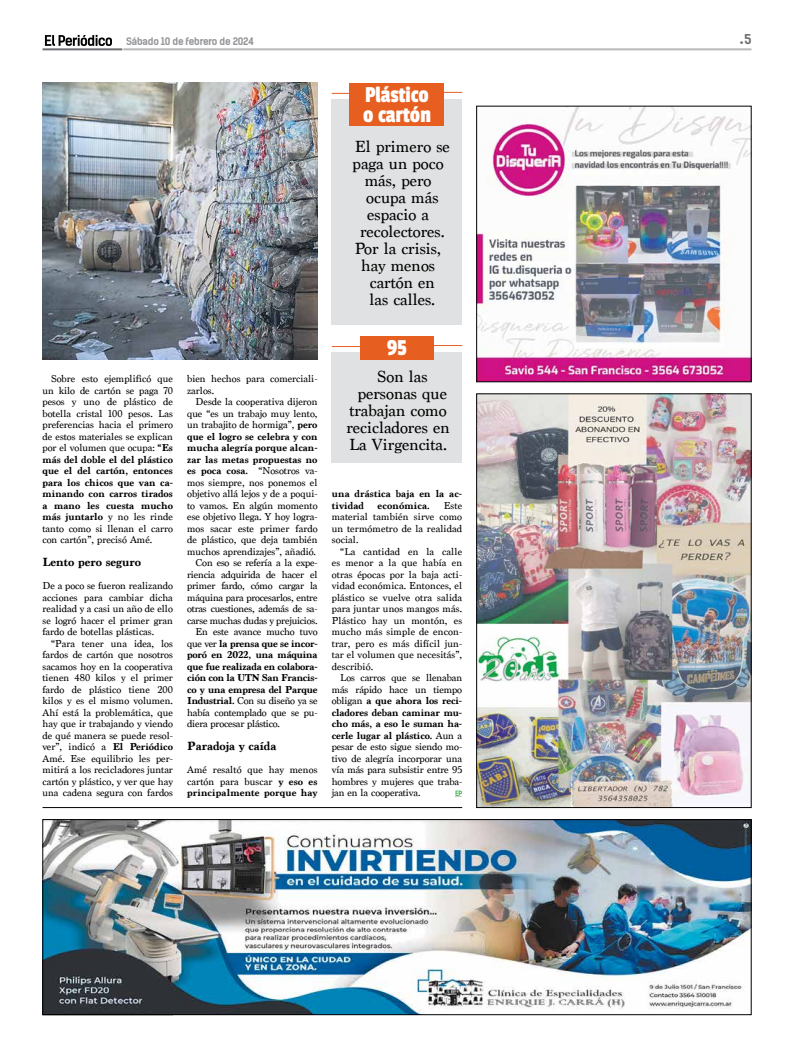
<style>
.page{position:relative;width:794px;height:1049px;background:#fff}
.page>*{position:absolute;margin:0;border:0;box-sizing:border-box;transform-origin:0 0}
.t1{font:23.9px/20px "Passion One";color:#fff;scale:.94 1}
.t2{font:17px/17px "Marion";color:#000;text-align:center}
.t3{font:700 13px "Kelson Sans";color:#6d6e71}
.t4{font:700 12.5px "Marion";color:#000}
.t5{font:10.5px/11.5px "Marion";color:#000;text-align:justify}
.t6{font:10.5px "Marion";letter-spacing:-.02em;color:#000}
.t7{font:700 10.5px "Marion";letter-spacing:-.02em;color:#000}
.t8{font:700 10.5px/11.5px "Marion";color:#000}
.t9{font:700 10px "Kelson Sans RU";letter-spacing:-.025em;color:#939598}
.s1{font-weight:700}
.s2{font-weight:400}
</style>
<div class="page">
<svg style="left:45px;top:35px;width:67px;height:11px"></svg>
<hr style="left:123px;top:48px;width:628px;height:2px;background:#b6b8ba">
<hr style="left:43px;top:48px;width:79px;height:2px;background:#6d6e71">
<img style="left:45px;top:821px;width:704px;height:192px">
<div style="left:43px;top:819px;width:708px;height:196px;border:1px solid #000"></div>
<hr style="left:43px;top:1014px;width:130px;height:1px;background:#000">
<div style="left:332px;top:352px;width:130px;height:111px;background:#e0e1e2"></div>
<div style="left:360px;top:336px;width:74px;height:24px;background:#e75f20"></div>
<svg style="left:332px;top:346px;width:28px;height:1px"></svg>
<svg style="left:434px;top:345px;width:28px;height:1px"></svg>
<div style="left:332px;top:99px;width:130px;height:225px;background:#e0e1e2"></div>
<div style="left:349px;top:83px;width:95px;height:42px;background:#e75f20"></div>
<svg style="left:332px;top:93px;width:17px;height:1px"></svg>
<svg style="left:444px;top:92px;width:18px;height:1px"></svg>
<hr style="left:43px;top:807px;width:419px;height:1px;background:#000">
<img style="left:478px;top:396px;width:271px;height:410px">
<div style="left:476px;top:394px;width:275px;height:414px;border:1px solid #000"></div>
<svg style="left:455px;top:790px;width:7px;height:6px"></svg>
<img style="left:478px;top:108px;width:271px;height:272px">
<img style="left:43px;top:83px;width:274px;height:276px">
<p class="t9" style="left:126px;top:35px;width:129px">Sábado 10 de febrero de 2024</p>
<p class="t5" style="left:43px;top:373px;width:132px;text-indent:9px">Sobre esto ejemplificó que un kilo de cartón se paga 70 pesos y uno de plástico de botella cristal 100 pesos. Las preferencias hacia el primero de estos materiales se explican por el volumen que ocupa: <span class="s1">“Es más del doble el del plástico que el del cartón, entonces para los chicos que van ca&shy;minando con carros tirados a mano les cuesta mucho más juntarlo</span> y no les rinde tanto como si llenan el carro con cartón”, precisó Amé.</p>
<p class="t4" style="left:43px;top:555px;width:100px">Lento pero seguro</p>
<p class="t5" style="left:43px;top:580px;width:132px">De a poco se fueron realizando acciones para cambiar dicha realidad y a casi un año de ello se logró hacer el primer gran fardo de botellas plásticas.</p>
<p class="t5" style="left:43px;top:638px;width:132px;text-indent:9px">“Para tener una idea, los fardos de cartón que nosotros sacamos hoy en la cooperativa tienen 480 kilos y el primer fardo de plástico tiene 200 kilos y es el mismo volumen.<br>Ahí está la problemática, que hay que ir trabajando y viendo de qué manera se puede resol&shy;ver”, indicó a <span class="s1">El Periódico </span>Amé. Ese equilibrio les per&shy;mitirá a los recicladores juntar cartón y plástico, y ver que hay una cadena segura con fardos</p>
<h1 class="t1" style="left:363px;top:84px;width:74px">Plástico o cartón</h1>
<h2 class="t2" style="left:352px;top:139px;width:99px">El primero se paga un poco más, pero ocupa más espacio a recolectores.<br>Por la crisis, hay menos cartón en<br>las calles.</h2>
<p class="t5" style="left:187px;top:373px;width:132px">bien hechos para comerciali&shy;zarlos.</p>
<p class="t5" style="left:196px;top:396px;width:123px">Desde la cooperativa dijeron</p>
<p class="t5" style="left:187px;top:408px;width:132px">que “es un trabajo muy lento,</p>
<p class="t5" style="left:187px;top:419px;width:132px">un trabajito de hormiga”, <span class="s1">pero</span></p>
<p class="t8" style="left:187px;top:431px;width:132px">que el logro se celebra y con</p>
<p class="t8" style="left:187px;top:442px;width:132px">mucha alegría porque alcan-</p>
<p class="t8" style="left:187px;top:454px;width:132px">zar las metas propuestas no</p>
<p class="t5" style="left:187px;top:465px;width:132px"><span class="s1">es poca cosa.</span> “Nosotros va-</p>
<p class="t5" style="left:187px;top:477px;width:132px">mos siempre, nos ponemos el</p>
<p class="t5" style="left:187px;top:488px;width:132px">objetivo allá lejos y de a poqui-</p>
<p class="t5" style="left:187px;top:500px;width:132px">to vamos. En algún momento</p>
<p class="t5" style="left:187px;top:511px;width:132px">ese objetivo llega. Y hoy logra-</p>
<p class="t5" style="left:187px;top:523px;width:132px">mos sacar este primer fardo</p>
<p class="t5" style="left:187px;top:534px;width:132px">de plástico, que deja también</p>
<p class="t5" style="left:187px;top:546px;width:130px">muchos aprendizajes”, añadió.</p>
<p class="t6" style="left:196px;top:557px;width:123px">Con eso se refería a la expe-</p>
<p class="t6" style="left:187px;top:568px;width:132px">riencia adquirida de hacer el</p>
<p class="t6" style="left:187px;top:580px;width:132px">primer fardo, cómo cargar la</p>
<p class="t6" style="left:187px;top:591px;width:132px">máquina para procesarlos, entre</p>
<p class="t6" style="left:187px;top:603px;width:132px">otras cuestiones, además de sa-</p>
<p class="t6" style="left:187px;top:614px;width:132px">carse muchas dudas y prejuicios.</p>
<p class="t6" style="left:196px;top:626px;width:123px">En este avance mucho tuvo</p>
<p class="t7" style="left:187px;top:637px;width:132px"><span class="s2">que ver</span> la prensa que se incor-</p>
<p class="t7" style="left:187px;top:649px;width:132px">poró en 2022, una máquina</p>
<p class="t7" style="left:187px;top:660px;width:132px">que fue realizada en colabora-</p>
<p class="t7" style="left:187px;top:672px;width:132px">ción con la UTN San Francis-</p>
<p class="t7" style="left:187px;top:683px;width:132px">co y una empresa del Parque</p>
<p class="t6" style="left:187px;top:695px;width:132px"><span class="s1">Industrial.</span> Con su diseño ya se</p>
<p class="t6" style="left:187px;top:706px;width:132px">había contemplado que se pu-</p>
<p class="t6" style="left:187px;top:718px;width:94px">diera procesar plástico.</p>
<p class="t4" style="left:187px;top:739px;width:91px">Paradoja y caída</p>
<p class="t5" style="left:187px;top:764px;width:132px">Amé resaltó que hay menos cartón para buscar <span class="s1">y eso es principalmente porque hay</span></p>
<h1 class="t1" style="left:387px;top:338px;width:22px">95</h1>
<h2 class="t2" style="left:346px;top:369px;width:105px">Son las personas que trabajan como recicladores en<br>La Virgencita.</h2>
<p class="t8" style="left:332px;top:488px;width:132px">una drástica baja en la ac&shy;tividad</p>
<p class="t5" style="left:332px;top:500px;width:132px;text-indent:112px">Este material también sirve como un termómetro de la realidad social.</p>
<p class="t5" style="left:332px;top:546px;width:132px;text-indent:9px">“La cantidad en la calle es menor a la que había en otras épocas por la baja acti&shy;vidad económica. Entonces, el plástico se vuelve otra salida para juntar unos mangos más.<br>Plástico hay un montón, es mucho más simple de encon&shy;trar, pero es más difícil jun&shy;tar el volumen que necesitás”, describió.</p>
<p class="t5" style="left:332px;top:672px;width:132px;text-indent:9px">Los carros que se llenaban más rápido hace un tiempo obligan <span class="s1">a que ahora los reci&shy;cladores deban caminar mu&shy;cho más, a eso le suman ha&shy;cerle lugar al plástico.</span> Aun a pesar de esto sigue siendo mo&shy;tivo de alegría incorporar una vía más para subsistir entre 95 hombres y mujeres que traba&shy;jan en la cooperativa.</p>
<p class="t8" style="left:377px;top:499px;width:54px">económica.</p>
<p class="t3" style="left:739px;top:33px;width:14px">•5</p>
</div>
